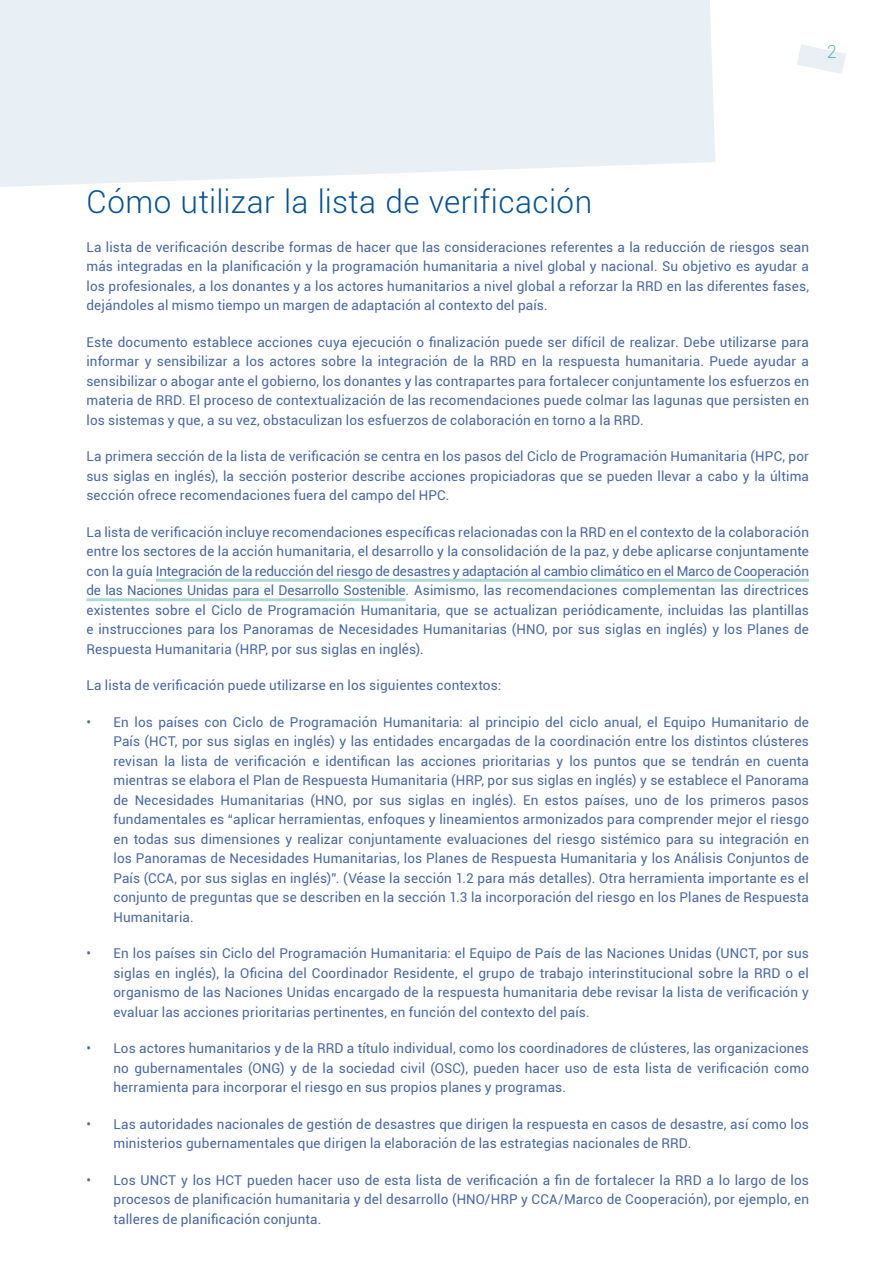
<style>
.page{position:relative;width:893px;height:1263px;background:#fff}
.page>*{position:absolute;margin:0;border:0;box-sizing:border-box;transform-origin:0 0}
.t1{font:300 31.5px "Roboto";letter-spacing:.015em;color:#035293}
.t2{font:300 18px "Roboto";color:#5ebbba}
.t3{font:13.5px/19.5px "Roboto";letter-spacing:.01em;color:#4768a2;text-align:justify}
</style>
<div class="page">
<svg style="left:797px;top:44px;width:49px;height:30px"></svg>
<div style="left:0;top:0;width:715px;height:187px;background:#e9f0f5"></div>
<hr style="left:156px;top:579px;width:653px;height:3px;background:#b0d8d8">
<hr style="left:86px;top:598px;width:320px;height:3px;background:#b0d8d8">
<h2 class="t2" style="left:827px;top:39px;width:11px">2</h2>
<h1 class="t1" style="left:86px;top:180px;width:507px">Cómo utilizar la lista de verificación</h1>
<p class="t3" style="left:86px;top:237px;width:724px">La lista de verificación describe formas de hacer que las consideraciones referentes a la reducción de riesgos sean más integradas en la planificación y la programación humanitaria a nivel global y nacional. Su objetivo es ayudar a los profesionales, a los donantes y a los actores humanitarios a nivel global a reforzar la RRD en las diferentes fases, dejándoles al mismo tiempo un margen de adaptación al contexto del país.</p>
<p class="t3" style="left:86px;top:332px;width:724px">Este documento establece acciones cuya ejecución o finalización puede ser difícil de realizar. Debe utilizarse para informar y sensibilizar a los actores sobre la integración de la RRD en la respuesta humanitaria. Puede ayudar a sensibilizar o abogar ante el gobierno, los donantes y las contrapartes para fortalecer conjuntamente los esfuerzos en materia de RRD. El proceso de contextualización de las recomendaciones puede colmar las lagunas que persisten en los sistemas y que, a su vez, obstaculizan los esfuerzos de colaboración en torno a la RRD.</p>
<p class="t3" style="left:86px;top:446px;width:724px">La primera sección de la lista de verificación se centra en los pasos del Ciclo de Programación Humanitaria (HPC, por sus siglas en inglés), la sección posterior describe acciones propiciadoras que se pueden llevar a cabo y la última sección ofrece recomendaciones fuera del campo del HPC.</p>
<p class="t3" style="left:86px;top:522px;width:724px">La lista de verificación incluye recomendaciones específicas relacionadas con la RRD en el contexto de la colaboración entre los sectores de la acción humanitaria, el desarrollo y la consolidación de la paz, y debe aplicarse conjuntamente con la guía Integración de la reducción del riesgo de desastres y adaptación al cambio climático en el Marco de Cooperación de las Naciones Unidas para el Desarrollo Sostenible. Asimismo, las recomendaciones complementan las directrices existentes sobre el Ciclo de Programación Humanitaria, que se actualizan periódicamente, incluidas las plantillas e instrucciones para los Panoramas de Necesidades Humanitarias (HNO, por sus siglas en inglés) y los Planes de Respuesta Humanitaria (HRP, por sus siglas en inglés).</p>
<p class="t3" style="left:86px;top:675px;width:416px">La lista de verificación puede utilizarse en los siguientes contextos:</p>
<p class="t3" style="left:113px;top:712px;width:697px;text-indent:-27px">• En los países con Ciclo de Programación Humanitaria: al principio del ciclo anual, el Equipo Humanitario de País (HCT, por sus siglas en inglés) y las entidades encargadas de la coordinación entre los distintos clústeres revisan la lista de verificación e identifican las acciones prioritarias y los puntos que se tendrán en cuenta mientras se elabora el Plan de Respuesta Humanitaria (HRP, por sus siglas en inglés) y se establece el Panorama de Necesidades Humanitarias (HNO, por sus siglas en inglés). En estos países, uno de los primeros pasos fundamentales es “aplicar herramientas, enfoques y lineamientos armonizados para comprender mejor el riesgo en todas sus dimensiones y realizar conjuntamente evaluaciones del riesgo sistémico para su integración en los Panoramas de Necesidades Humanitarias, los Planes de Respuesta Humanitaria y los Análisis Conjuntos de País (CCA, por sus siglas en inglés)”. (Véase la sección 1.2 para más detalles). Otra herramienta importante es el conjunto de preguntas que se describen en la sección 1.3 la incorporación del riesgo en los Planes de Respuesta Humanitaria.</p>
<p class="t3" style="left:113px;top:943px;width:697px;text-indent:-27px">• En los países sin Ciclo del Programación Humanitaria: el Equipo de País de las Naciones Unidas (UNCT, por sus siglas en inglés), la Oficina del Coordinador Residente, el grupo de trabajo interinstitucional sobre la RRD o el organismo de las Naciones Unidas encargado de la respuesta humanitaria debe revisar la lista de verificación y evaluar las acciones prioritarias pertinentes, en función del contexto del país.</p>
<p class="t3" style="left:113px;top:1038px;width:697px;text-indent:-27px">• Los actores humanitarios y de la RRD a título individual, como los coordinadores de clústeres, las organizaciones no gubernamentales (ONG) y de la sociedad civil (OSC), pueden hacer uso de esta lista de verificación como herramienta para incorporar el riesgo en sus propios planes y programas.</p>
<p class="t3" style="left:113px;top:1113px;width:697px;text-indent:-27px">• Las autoridades nacionales de gestión de desastres que dirigen la respuesta en casos de desastre, así como los ministerios gubernamentales que dirigen la elaboración de las estrategias nacionales de RRD.</p>
<p class="t3" style="left:113px;top:1169px;width:697px;text-indent:-27px">• Los UNCT y los HCT pueden hacer uso de esta lista de verificación a fin de fortalecer la RRD a lo largo de los procesos de planificación humanitaria y del desarrollo (HNO/HRP y CCA/Marco de Cooperación), por ejemplo, en talleres de planificación conjunta.</p>
</div>
